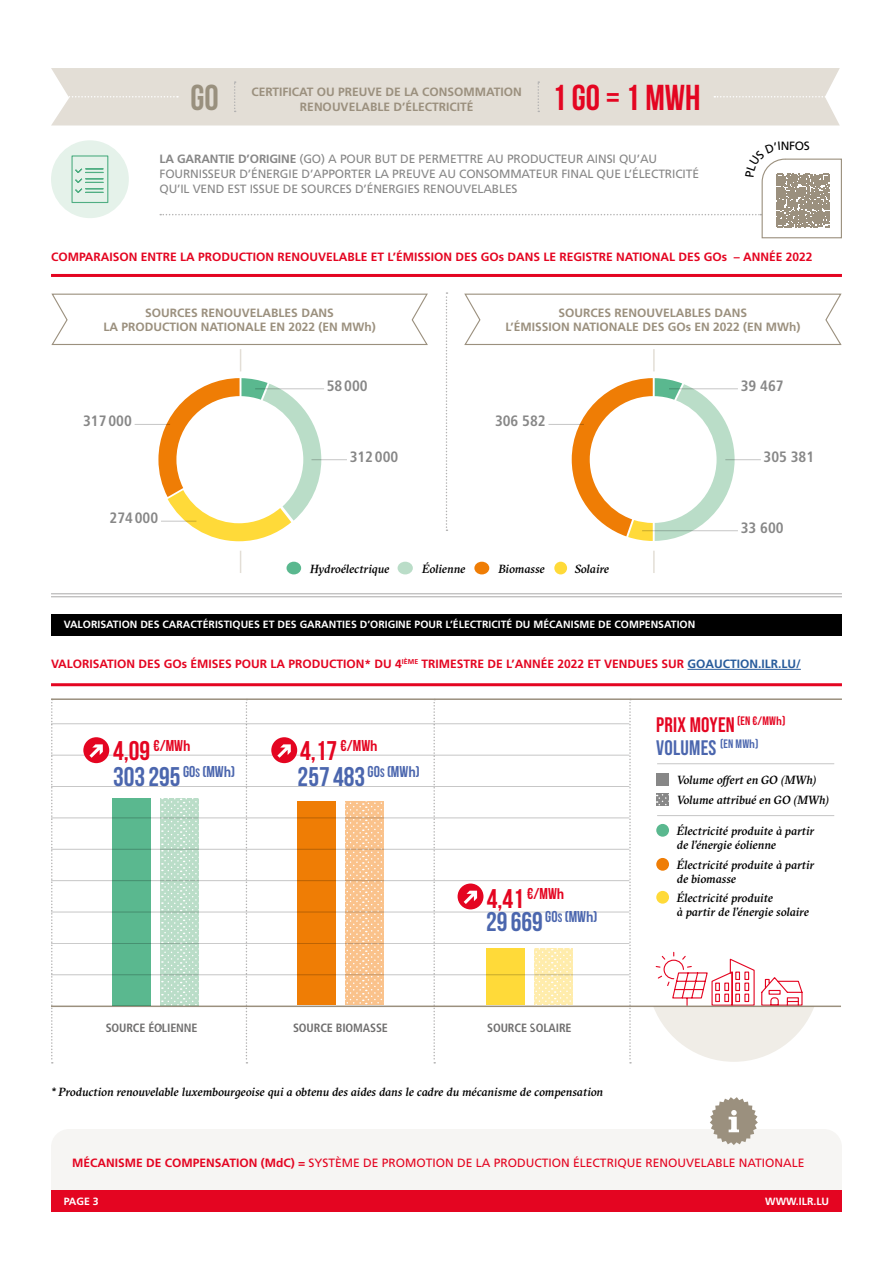
<style>
.page{position:relative;width:893px;height:1263px;background:#fff}
.page>*{position:absolute;margin:0;border:0;box-sizing:border-box;transform-origin:0 0}
.t1{font:700 36px "Bebas Neue";color:#e40521}
.t2{font:700 36px "Bebas Neue";color:#99907e}
.t3{font:700 27px "Bebas Neue";color:#4b66ae}
.t4{font:700 27px "Bebas Neue";color:#e40521}
.t5{font:21px "Bebas Neue";letter-spacing:.01em;color:#e40521}
.t6{font:21px "Bebas Neue";letter-spacing:.01em;color:#4b66ae}
.t7{font:700 15.75px "Bebas Neue";color:#4b66ae}
.t8{font:700 condensed 15px "Frutiger LT Std";color:#878787}
.t9{font:italic 500 12px/14.4px "GT Sectra";letter-spacing:-.005em;color:#000}
.t10{font:700 12px "Frutiger LT Std";color:#e40521}
.t11{font:12px/15px "Frutiger LT Std";letter-spacing:-.01em;color:#878787}
.t12{font:700 12px/14.4px "Frutiger LT Std";color:#9b907e;text-align:center}
.t13{font:12px "Frutiger LT Std";color:#e40521}
.t14{font:700 condensed 12px "Frutiger LT Std";letter-spacing:-.01em;color:#706f6f}
.t15{font:12px "Frutiger LT Std";color:#000}
.t16{font:700 10.5px "Frutiger LT Std";color:#fff}
.s1{font-weight:700}
.s2{color:#275b9b}
.s3{font-size:27px}
.s4{font-size:12.3px}
.s5{font-family:"Frutiger LT Std";font-stretch:condensed;font-size:14.4px}
</style>
<div class="page">
<div style="left:51px;top:1129px;width:791px;height:62px;background:#f6f5f3"></div>
<div style="left:51px;top:1191px;width:791px;height:21px;background:#e40521"></div>
<hr style="left:51px;top:683px;width:791px;height:3px;background:#e40521">
<hr style="left:687px;top:669px;width:114px;height:1px;background:#275b9b">
<div style="left:656px;top:824px;width:13px;height:13px;background:#5ab88f;border-radius:50%"></div>
<div style="left:656px;top:773px;width:13px;height:12px;background:#878787"></div>
<svg style="left:656px;top:793px;width:13px;height:13px"></svg>
<div style="left:656px;top:858px;width:13px;height:13px;background:#ef7d05;border-radius:50%"></div>
<div style="left:656px;top:891px;width:13px;height:13px;background:#ffda39;border-radius:50%"></div>
<svg style="left:246px;top:700px;width:1px;height:363px"></svg>
<svg style="left:433px;top:700px;width:2px;height:363px"></svg>
<svg style="left:629px;top:700px;width:2px;height:363px"></svg>
<svg style="left:51px;top:700px;width:2px;height:363px"></svg>
<div style="left:51px;top:68px;width:789px;height:57px;background:#e3ded6"></div>
<hr style="left:51px;top:274px;width:791px;height:3px;background:#e40521">
<div style="left:287px;top:562px;width:14px;height:12px;background:#5ab88f;border-radius:50%"></div>
<div style="left:398px;top:562px;width:15px;height:12px;background:#baddc8;border-radius:50%"></div>
<div style="left:474px;top:562px;width:15px;height:12px;background:#ef7d05;border-radius:50%"></div>
<div style="left:554px;top:562px;width:13px;height:12px;background:#ffda39;border-radius:50%"></div>
<svg style="left:464px;top:293px;width:378px;height:52px"></svg>
<svg style="left:446px;top:292px;width:1px;height:239px"></svg>
<svg style="left:51px;top:293px;width:377px;height:78px"></svg>
<svg style="left:240px;top:551px;width:1px;height:22px"></svg>
<hr style="left:653px;top:349px;width:2px;height:22px;background:#e3ded6">
<hr style="left:653px;top:551px;width:2px;height:22px;background:#e3ded6">
<svg style="left:158px;top:378px;width:163px;height:163px"></svg>
<svg style="left:572px;top:378px;width:163px;height:163px"></svg>
<hr style="left:135px;top:424px;width:35px;height:1px;background:#c6c6c6">
<hr style="left:548px;top:424px;width:36px;height:1px;background:#c6c6c6">
<hr style="left:161px;top:521px;width:35px;height:1px;background:#c6c6c6">
<hr style="left:255px;top:388px;width:69px;height:1px;background:#c6c6c6">
<hr style="left:669px;top:388px;width:69px;height:1px;background:#c6c6c6">
<hr style="left:642px;top:530px;width:96px;height:1px;background:#c6c6c6">
<hr style="left:311px;top:459px;width:36px;height:1px;background:#c6c6c6">
<hr style="left:725px;top:459px;width:36px;height:1px;background:#c6c6c6">
<hr style="left:51px;top:593px;width:791px;height:1px;background:#b3b2b2">
<hr style="left:51px;top:596px;width:791px;height:1px;background:#b3b2b2">
<div style="left:51px;top:140px;width:78px;height:78px;background:#e5f2ea;border-radius:50%"></div>
<hr style="left:51px;top:786px;width:578px;height:1px;background:#c6c6c6">
<hr style="left:51px;top:818px;width:578px;height:1px;background:#c6c6c6">
<hr style="left:51px;top:755px;width:578px;height:1px;background:#c6c6c6">
<hr style="left:51px;top:723px;width:578px;height:1px;background:#c6c6c6">
<hr style="left:51px;top:912px;width:578px;height:1px;background:#c6c6c6">
<hr style="left:51px;top:849px;width:578px;height:1px;background:#c6c6c6">
<hr style="left:51px;top:880px;width:578px;height:1px;background:#c6c6c6">
<hr style="left:51px;top:943px;width:578px;height:1px;background:#c6c6c6">
<hr style="left:51px;top:974px;width:578px;height:1px;background:#c6c6c6">
<hr style="left:51px;top:698px;width:791px;height:2px;background:#9b907e">
<hr style="left:51px;top:1005px;width:790px;height:2px;background:#9b907e">
<div style="left:112px;top:798px;width:39px;height:207px;background:#5ab88f"></div>
<svg style="left:160px;top:798px;width:2px;height:207px"></svg>
<svg style="left:162px;top:798px;width:41px;height:208px;background:#c5e1d0"></svg>
<div style="left:298px;top:801px;width:38px;height:204px;background:#ef7d05"></div>
<svg style="left:345px;top:801px;width:40px;height:205px;background:#f8c695"></svg>
<div style="left:487px;top:948px;width:38px;height:57px;background:#ffda39"></div>
<svg style="left:534px;top:948px;width:40px;height:58px;background:#fdecb4"></svg>
<div style="left:83px;top:737px;width:26px;height:26px;background:#e40521;border-radius:50%"></div>
<svg style="left:89px;top:744px;width:14px;height:14px"></svg>
<div style="left:271px;top:737px;width:26px;height:26px;background:#e40521;border-radius:50%"></div>
<svg style="left:277px;top:744px;width:14px;height:14px"></svg>
<div style="left:458px;top:883px;width:25px;height:26px;background:#e40521;border-radius:50%"></div>
<svg style="left:464px;top:891px;width:13px;height:13px"></svg>
<svg style="left:653px;top:951px;width:161px;height:111px"></svg>
<div style="left:51px;top:614px;width:791px;height:21px;background:#000"></div>
<svg style="left:710px;top:1097px;width:48px;height:48px"></svg>
<hr style="left:657px;top:763px;width:177px;height:1px;background:#c6c6c6">
<hr style="left:657px;top:815px;width:177px;height:1px;background:#c6c6c6">
<svg style="left:160px;top:158px;width:682px;height:81px"></svg>
<h1 class="t2" style="left:190px;top:78px;width:30px">GO</h1>
<p class="t12" style="left:251px;top:85px;width:272px">CERTIFICAT OU PREUVE DE LA CONSOMMATION<br>RENOUVELABLE D’ÉLECTRICITÉ</p>
<h1 class="t1" style="left:552px;top:78px;width:150px">1 GO = 1 MWH</h1>
<p class="t11" style="left:159px;top:152px;width:541px"><span class="s1">LA GARANTIE D’ORIGINE</span> (GO) A POUR BUT DE PERMETTRE AU PRODUCTEUR AINSI QU’AU<br>FOURNISSEUR D’ÉNERGIE D’APPORTER LA PREUVE AU CONSOMMATEUR FINAL QUE L’ÉLECTRICITÉ<br>QU’IL VEND EST ISSUE DE SOURCES D’ÉNERGIES RENOUVELABLES</p>
<p class="t15" style="left:781px;top:139px;width:30px">NFOS</p>
<p class="t10" style="left:51px;top:250px;width:763px">COMPARAISON ENTRE LA PRODUCTION RENOUVELABLE ET L’ÉMISSION DES GOs DANS LE REGISTRE NATIONAL DES GOs – ANNÉE 2022</p>
<p class="t12" style="left:103px;top:306px;width:274px">SOURCES RENOUVELABLES DANS<br>LA PRODUCTION NATIONALE EN 2022 (EN MWh)</p>
<p class="t12" style="left:505px;top:306px;width:296px">SOURCES RENOUVELABLES DANS<br>L’ÉMISSION NATIONALE DES GOs EN 2022 (EN MWh)</p>
<p class="t8" style="left:327px;top:376px;width:42px">58000</p>
<p class="t8" style="left:741px;top:376px;width:44px">39 467</p>
<p class="t8" style="left:83px;top:412px;width:50px">317000</p>
<p class="t8" style="left:495px;top:412px;width:52px">306 582</p>
<p class="t8" style="left:110px;top:509px;width:50px">274000</p>
<p class="t8" style="left:350px;top:447px;width:50px">312000</p>
<p class="t8" style="left:763px;top:447px;width:52px">305 381</p>
<p class="t9" style="left:310px;top:561px;width:81px">Hydroélectrique</p>
<p class="t9" style="left:422px;top:561px;width:45px">Éolienne</p>
<p class="t9" style="left:498px;top:561px;width:48px">Biomasse</p>
<p class="t9" style="left:575px;top:561px;width:36px">Solaire</p>
<p class="t8" style="left:741px;top:518px;width:44px">33 600</p>
<p class="t16" style="left:64px;top:619px;width:633px">VALORISATION DES CARACTÉRISTIQUES ET DES GARANTIES D’ORIGINE POUR L’ÉLECTRICITÉ DU MÉCANISME DE COMPENSATION</p>
<p class="t10" style="left:51px;top:657px;width:751px">VALORISATION DES GOs ÉMISES POUR LA PRODUCTION* DU 4<sup>IÈME</sup> TRIMESTRE DE L’ANNÉE 2022 ET VENDUES SUR <span class="s2">GOAUCTION.ILR.LU/</span></p>
<h2 class="t4" style="left:113px;top:736px;width:79px">4,09 <sup>€/MW</sup><sup>h</sup></h2>
<h2 class="t3" style="left:113px;top:762px;width:124px">303295 <sup>GO</sup><sup>S</sup> <sup>(MW</sup><sup>h</sup><sup>)</sup></h2>
<h2 class="t4" style="left:300px;top:736px;width:79px">4,17 <sup>€/MW</sup><sup>h</sup></h2>
<h2 class="t3" style="left:298px;top:762px;width:124px">257483 <sup>GO</sup><sup>S</sup> <sup>(MW</sup><sup>h</sup><sup>)</sup></h2>
<h2 class="t4" style="left:487px;top:884px;width:79px">4,41 <sup>€/MW</sup><sup>h</sup></h2>
<h3 class="t7" style="left:486px;top:908px;width:113px"><span class="s3">29669</span> GO<span class="s4">S</span> (MW<span class="s5">h</span>)</h3>
<p class="t14" style="left:106px;top:1020px;width:93px">SOURCE ÉOLIENNE</p>
<p class="t14" style="left:293px;top:1020px;width:96px">SOURCE BIOMASSE</p>
<p class="t14" style="left:487px;top:1020px;width:86px">SOURCE SOLAIRE</p>
<p class="t9" style="left:51px;top:1084px;width:554px">* Production renouvelable luxembourgeoise qui a obtenu des aides dans le cadre du mécanisme de compensation</p>
<h3 class="t5" style="left:656px;top:713px;width:131px">PRIX MOYEN <sup>(EN</sup> <sup>€/MW</sup><sup>h</sup><sup>)</sup></h3>
<h3 class="t6" style="left:656px;top:736px;width:104px">VOLUMES <sup>(EN</sup> <sup>MW</sup><sup>h</sup><sup>)</sup></h3>
<p class="t9" style="left:677px;top:769px;width:154px;line-height:20.9px">Volume offert en GO (MWh)<br>Volume attribué en GO (MWh)</p>
<p class="t9" style="left:677px;top:823px;width:139px">Électricité produite à partir de l’énergie éolienne</p>
<p class="t9" style="left:677px;top:857px;width:139px">Électricité produite à partir de biomasse</p>
<p class="t9" style="left:677px;top:890px;width:134px">Électricité produite<br>à partir de l’énergie solaire</p>
<p class="t13" style="left:72px;top:1155px;width:734px"><span class="s1">MÉCANISME DE COMPENSATION (MdC) =</span> SYSTÈME DE PROMOTION DE LA PRODUCTION ÉLECTRIQUE RENOUVELABLE NATIONALE</p>
<p class="t16" style="left:64px;top:1195px;width:36px">PAGE 3</p>
<p class="t16" style="left:765px;top:1195px;width:65px">WWW.ILR.LU</p>
</div>
